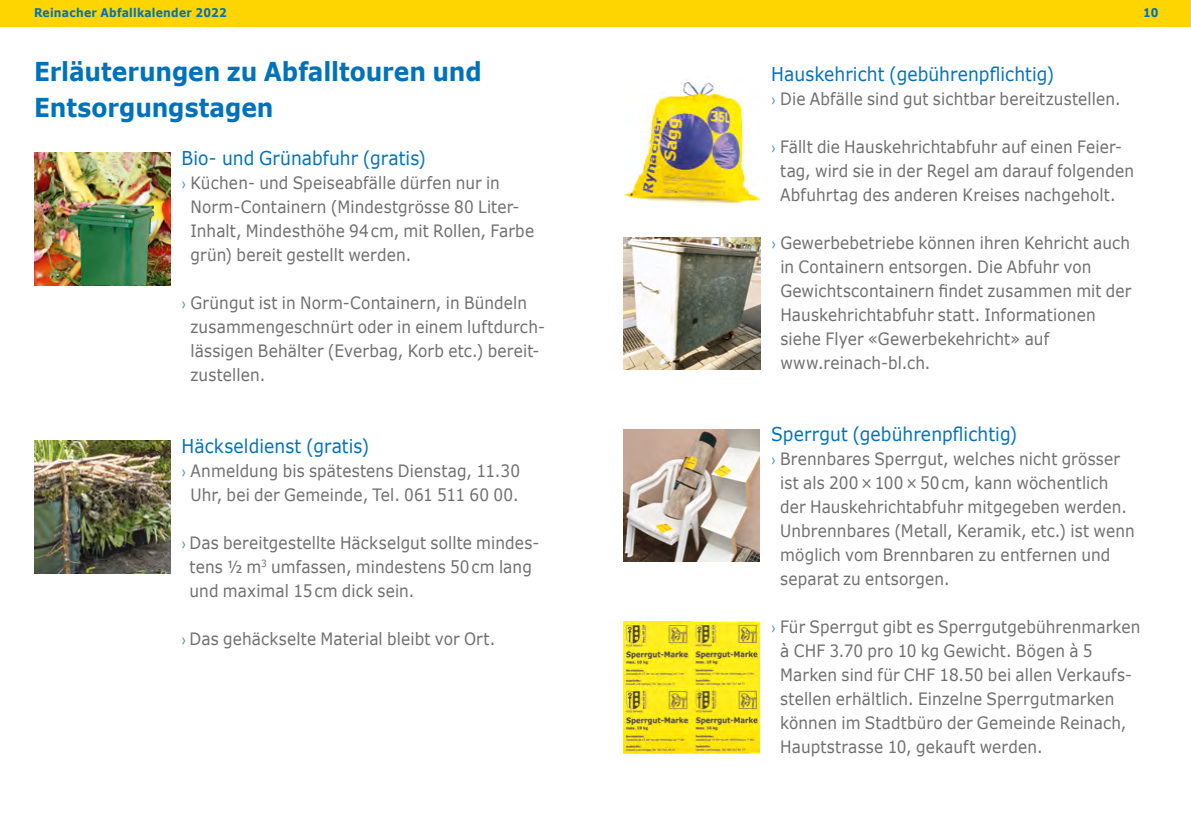
<style>
.page{position:relative;width:1191px;height:840px;background:#fff}
.page>*{position:absolute;margin:0;border:0;box-sizing:border-box;transform-origin:0 0}
.t1{font:700 26px/36px "Verdana";letter-spacing:-.005em;color:#0072bb;scale:.9 1}
.t2{font:19px "Verdana";letter-spacing:.005em;color:#0072bb;scale:.9 1}
.t3{font:17px/24px "Verdana";letter-spacing:.01em;color:#706f6f;scale:.9 1}
.t4{font:700 12px "Verdana";letter-spacing:.02em;color:#0072bb;scale:.9 1}
.s1{font-family:"Avenir";color:#4a96d2}
</style>
<div class="page">
<div style="left:0;top:0;width:1191px;height:27px;background:#ffd500"></div>
<img style="left:34px;top:153px;width:136px;height:132px">
<img style="left:69px;top:202px;width:85px;height:83px">
<img style="left:34px;top:440px;width:136px;height:133px">
<img style="left:624px;top:81px;width:136px;height:125px">
<img style="left:624px;top:237px;width:136px;height:132px">
<img style="left:624px;top:429px;width:136px;height:132px">
<img style="left:624px;top:621px;width:136px;height:132px">
<p class="t4" style="left:34px;top:5px;width:215px">Reinacher Abfallkalender 2022</p>
<p class="t4" style="left:1143px;top:5px;width:18px">10</p>
<h1 class="t1" style="left:34px;top:53px;width:499px">Erläuterungen zu Abfalltouren und<br>Entsorgungstagen</h1>
<p class="t2" style="left:181px;top:146px;width:273px">Bio- und Grünabfuhr (gratis)</p>
<p class="t3" style="left:190px;top:171px;width:383px;text-indent:-9px"><span class="s1">›</span> Küchen- und Speiseabfälle dürfen nur in Norm-Containern (Mindestgrösse 80 Liter-Inhalt, Mindesthöhe 94cm, mit Rollen, Farbe grün) bereit gestellt werden.</p>
<p class="t3" style="left:190px;top:291px;width:395px;text-indent:-9px"><span class="s1">›</span> Grüngut ist in Norm-Containern, in Bündeln zusammengeschnürt oder in einem luftdurch&shy;lässigen Behälter (Everbag, Korb etc.) bereit&shy;zustellen.</p>
<p class="t2" style="left:181px;top:434px;width:210px">Häckseldienst (gratis)</p>
<p class="t3" style="left:181px;top:459px;width:378px;text-align:center"><span class="s1">›</span> Anmeldung bis spätestens Dienstag, 11.30<br>Uhr, bei der Gemeinde, Tel. 061 511 60 00.</p>
<p class="t3" style="left:189px;top:531px;width:390px;text-indent:-8px"><span class="s1">›</span> Das bereitgestellte Häckselgut sollte mindes&shy;tens ½ m<sup>3</sup> umfassen, mindestens 50cm lang und maximal 15cm dick sein.</p>
<p class="t3" style="left:181px;top:627px;width:350px"><span class="s1">›</span> Das gehäckselte Material bleibt vor Ort.</p>
<p class="t2" style="left:771px;top:62px;width:316px">Hauskehricht (gebührenpflichtig)</p>
<p class="t3" style="left:771px;top:87px;width:389px"><span class="s1">›</span> Die Abfälle sind gut sichtbar bereitzustellen.</p>
<p class="t3" style="left:780px;top:135px;width:394px;text-indent:-9px"><span class="s1">›</span> Fällt die Hauskehrichtabfuhr auf einen Feier&shy;tag, wird sie in der Regel am darauf folgenden<br>Abfuhrtag des anderen Kreises nachgeholt.</p>
<p class="t3" style="left:780px;top:231px;width:392px;text-indent:-9px"><span class="s1">›</span> Gewerbebetriebe können ihren Kehricht auch in Containern entsorgen. Die Abfuhr von Gewichtscontainern findet zusammen mit der Hauskehrichtabfuhr statt. Informationen siehe Flyer «Gewerbekehricht» auf www.reinach-bl.ch.</p>
<p class="t2" style="left:771px;top:422px;width:275px">Sperrgut (gebührenpflichtig)</p>
<p class="t3" style="left:780px;top:447px;width:395px;text-indent:-9px"><span class="s1">›</span> Brennbares Sperrgut, welches nicht grösser ist als 200×100×50cm, kann wöchentlich der Hauskehrichtabfuhr mitgegeben werden.<br>Unbrennbares (Metall, Keramik, etc.) ist wenn möglich vom Brennbaren zu entfernen und separat zu entsorgen.</p>
<p class="t3" style="left:780px;top:615px;width:402px;text-indent:-9px"><span class="s1">›</span> Für Sperrgut gibt es Sperrgutgebührenmarken à CHF 3.70 pro 10 kg Gewicht. Bögen à 5<br>Marken sind für CHF 18.50 bei allen Verkaufs&shy;stellen erhältlich. Einzelne Sperrgutmarken können im Stadtbüro der Gemeinde Reinach, Hauptstrasse 10, gekauft werden.</p>
</div>
